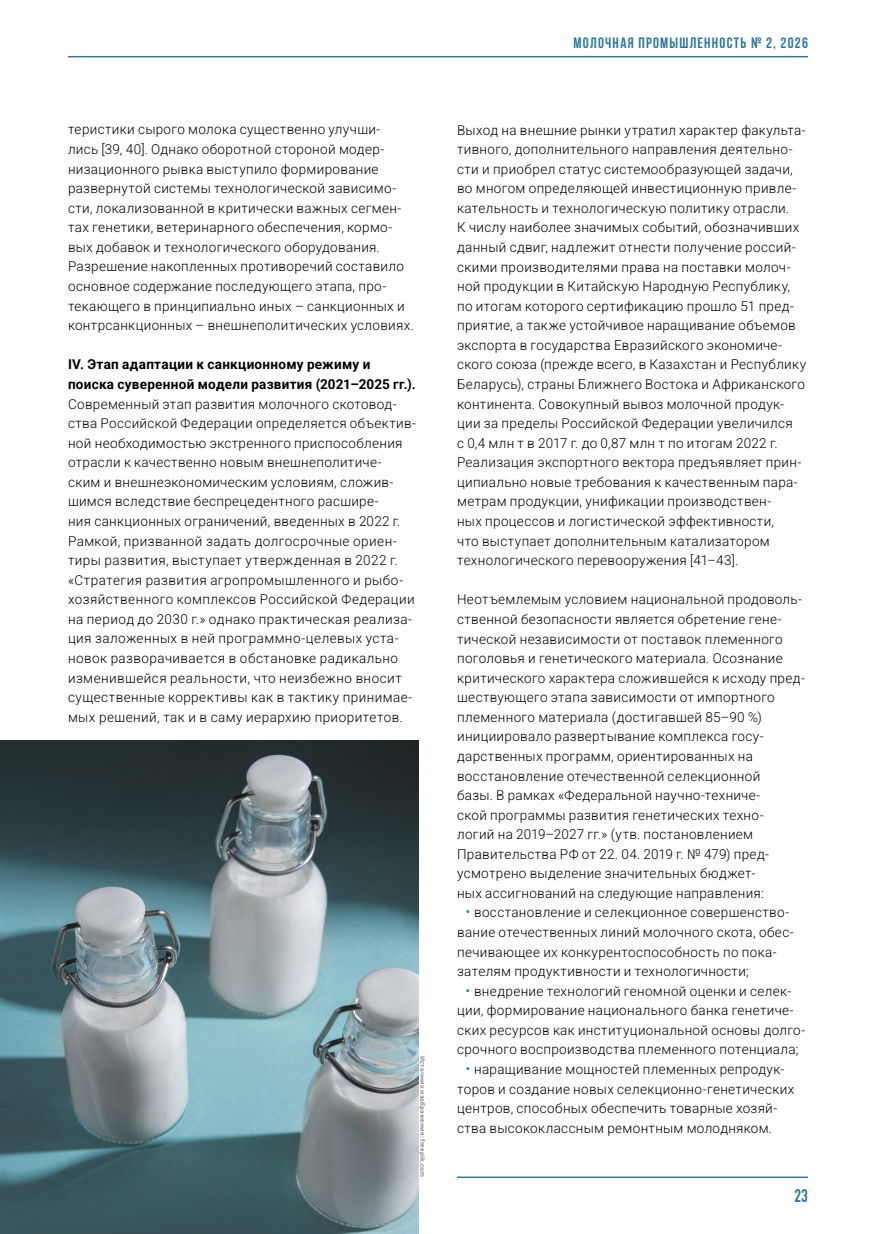
<style>
.page{position:relative;width:893px;height:1234px;background:#fff}
.page>*{position:absolute;margin:0;border:0;box-sizing:border-box;transform-origin:0 0}
.t1{font:700 18px "DIN Condensed";color:#2e779c}
.t2{font:700 15px "Bebas Neue";letter-spacing:.08em;color:#2e779c}
.t3{font:300 13.5px/19.5px "Roboto";letter-spacing:.025em;color:#000}
.t4{font:700 13.5px/19.5px "Roboto";letter-spacing:.02em;color:#000}
.t5{font:700 6px "Open Sans";letter-spacing:.035em;color:#878787}
.s1{font-family:"DIN Condensed"}
.s2{font-size:15px;color:#2e779c}
</style>
<div class="page">
<hr style="left:68px;top:1176px;width:740px;height:1px;background:#2e779c">
<hr style="left:68px;top:56px;width:740px;height:1px;background:#2e779c">
<div style="left:419px;top:1013px;width:38px;height:220px;background:#fff"></div>
<img style="left:0;top:740px;width:419px;height:493px">
<p class="t3" style="left:68px;top:119px;width:347px">теристики сырого молока существенно улучши&shy;лись [39, 40]. Однако оборотной стороной модер&shy;низационного рывка выступило формирование развернутой системы технологической зависимо&shy;сти, локализованной в критически важных сегмен&shy;тах генетики, ветеринарного обеспечения, кормо&shy;вых добавок и технологического оборудования.<br>Разрешение накопленных противоречий составило основное содержание последующего этапа, про&shy;текающего в принципиально иных – санкционных и контрсанкционных – внешнеполитических условиях.</p>
<p class="t4" style="left:68px;top:354px;width:349px">IV. Этап адаптации к санкционному режиму и поиска суверенной модели развития (2021–2025 гг.).</p>
<p class="t3" style="left:68px;top:393px;width:349px">Современный этап развития молочного скотовод&shy;ства Российской Федерации определяется объектив&shy;ной необходимостью экстренного приспособления отрасли к качественно новым внешнеполитиче&shy;ским и внешнеэкономическим условиям, сложив&shy;шимся вследствие беспрецедентного расшире-<br>ния санкционных ограничений, введенных в 2022 г.<br>Рамкой, призванной задать долгосрочные ориен&shy;тиры развития, выступает утвержденная в 2022 г. «Стратегия развития агропромышленного и рыбо&shy;хозяйственного комплексов Российской Федерации на период до 2030 г.» однако практическая реализа&shy;ция заложенных в ней программно-целевых уста&shy;новок разворачивается в обстановке радикально изменившейся реальности, что неизбежно вносит существенные коррективы как в тактику принимае&shy;мых решений, так и в саму иерархию приоритетов.</p>
<p class="t5" style="left:427px;top:1055px;width:122px;rotate:90deg">Источник изображения: freepik.com</p>
<p class="t2" style="left:573px;top:34px;width:236px">Молочная промышленность <span class="s1">№</span> 2, 2026</p>
<p class="t3" style="left:457px;top:119px;width:351px">Выход на внешние рынки утратил характер факульта&shy;тивного, дополнительного направления деятельно&shy;сти и приобрел статус системообразующей задачи, во многом определяющей инвестиционную привле&shy;кательность и технологическую политику отрасли.<br>К числу наиболее значимых событий, обозначивших данный сдвиг, надлежит отнести получение россий&shy;скими производителями права на поставки молоч&shy;ной продукции в Китайскую Народную Республику, по итогам которого сертификацию прошло 51 пред&shy;приятие, а также устойчивое наращивание объемов экспорта в государства Евразийского экономиче&shy;ского союза (прежде всего, в Казахстан и Республику Беларусь), страны Ближнего Востока и Африканского континента. Совокупный вывоз молочной продук&shy;ции за пределы Российской Федерации увеличился<br>с 0,4 млн т в 2017 г. до 0,87 млн т по итогам 2022 г.<br>Реализация экспортного вектора предъявляет прин&shy;ципиально новые требования к качественным пара&shy;метрам продукции, унификации производствен-<br>ных процессов и логистической эффективности,<br>что выступает дополнительным катализатором технологического перевооружения [41–43].</p>
<p class="t3" style="left:457px;top:589px;width:349px">Неотъемлемым условием национальной продоволь&shy;ственной безопасности является обретение гене&shy;тической независимости от поставок племенного поголовья и генетического материала. Осознание критического характера сложившейся к исходу пред&shy;шествующего этапа зависимости от импортного племенного материала (достигавшей 85–90 %) инициировало развертывание комплекса госу&shy;дарственных программ, ориентированных на восстановление отечественной селекционной<br>базы. В рамках «Федеральной научно-техниче-<br>ской программы развития генетических техно-<br>логий на 2019–2027 гг.» (утв. постановлением Правительства РФ от 22. 04. 2019 г. № 479) пред&shy;усмотрено выделение значительных бюджет-<br>ных ассигнований на следующие направления:</p>
<p class="t3" style="left:457px;top:902px;width:338px;text-indent:8px"><span class="s2">•</span> восстановление и селекционное совершенство&shy;вание отечественных линий молочного скота, обес&shy;печивающее их конкурентоспособность по пока&shy;зателям продуктивности и технологичности;</p>
<p class="t3" style="left:457px;top:980px;width:350px;text-indent:8px"><span class="s2">•</span> внедрение технологий геномной оценки и селек&shy;ции, формирование национального банка генетиче&shy;ских ресурсов как институциональной основы долго&shy;срочного воспроизводства племенного потенциала;</p>
<p class="t3" style="left:457px;top:1058px;width:339px;text-indent:8px"><span class="s2">•</span> наращивание мощностей племенных репродук&shy;торов и создание новых селекционно-генетических центров, способных обеспечить товарные хозяй&shy;ства высококлассным ремонтным молодняком.</p>
<h1 class="t1" style="left:794px;top:1183px;width:15px">23</h1>
</div>
